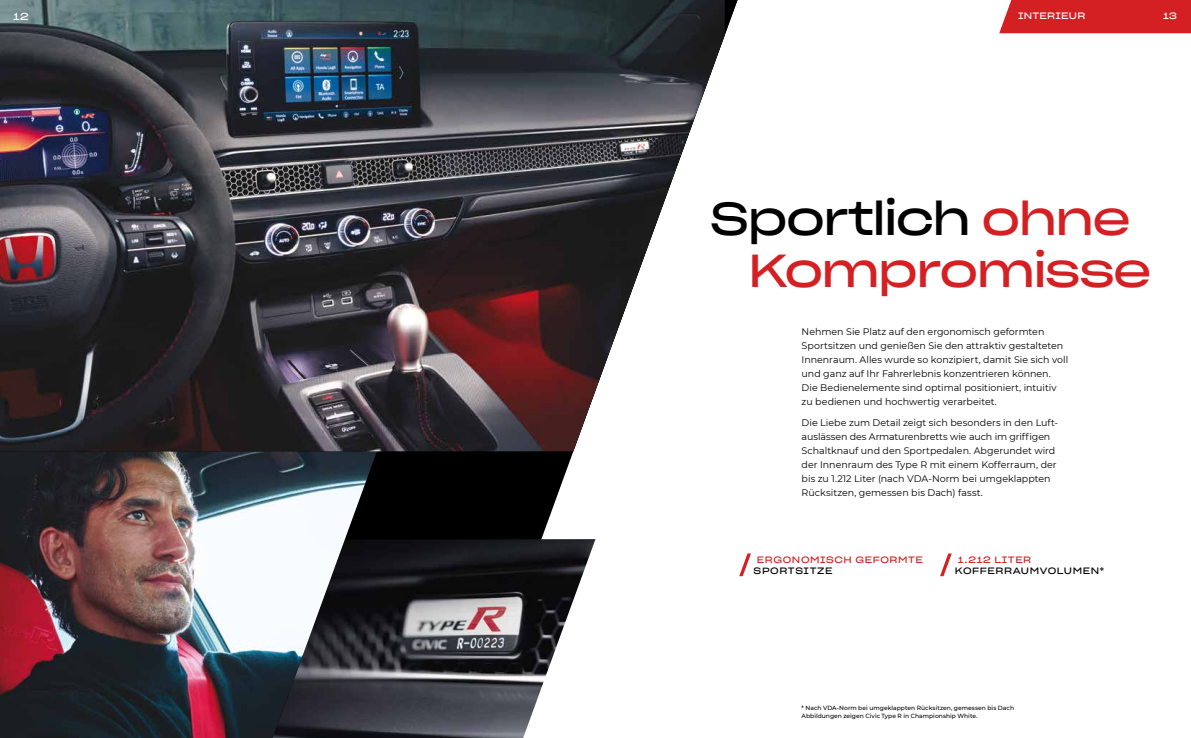
<style>
.page{position:relative;width:1191px;height:738px;background:#fff}
.page>*{position:absolute;margin:0;border:0;box-sizing:border-box;transform-origin:0 0}
.t1{font:45px "Sharp Grotesk Book 25";letter-spacing:-.04em;color:#000}
.t2{font:45px "Sharp Grotesk Book 25";letter-spacing:-.04em;color:#d42023}
.t3{font:10px "Sharp Grotesk Book 25";color:#fff}
.t4{font:9.5px/14px "Montserrat";color:#000}
.t5{font:9px "Sharp Grotesk Book 25";letter-spacing:.065em;color:#d42023}
.t6{font:9px "Sharp Grotesk Book 25";letter-spacing:.065em;color:#000}
.t7{font:9px "Sharp Grotesk Book 25";letter-spacing:.03em;color:#fff}
.t8{font:500 6px/8px "Montserrat";letter-spacing:.005em;color:#000}
.s1{color:#d42023}
</style>
<div class="page">
<svg style="left:377px;top:451px;width:219px;height:89px;fill:#000"></svg>
<img style="left:377px;top:538px;width:218px;height:199px">
<img style="left:0;top:451px;width:377px;height:286px">
<img style="left:0;top:0;width:724px;height:451px">
<div style="left:999px;top:0;width:192px;height:33px;background:#d42023"></div>
<svg style="left:739px;top:553px;width:12px;height:22px"></svg>
<svg style="left:940px;top:553px;width:11px;height:22px"></svg>
<p class="t3" style="left:13px;top:8px;width:17px">12</p>
<p class="t7" style="left:1163px;top:8px;width:15px">13</p>
<p class="t7" style="left:1018px;top:8px;width:69px">INTERIEUR</p>
<h1 class="t1" style="left:710px;top:180px;width:422px">Sportlich <span class="s1">ohne</span></h1>
<h1 class="t2" style="left:748px;top:231px;width:405px">Kompromisse</h1>
<p class="t4" style="left:801px;top:324px;width:268px">Nehmen Sie Platz auf den ergonomisch geformten Sportsitzen und genießen Sie den attraktiv gestalteten Innenraum. Alles wurde so konzipiert, damit Sie sich voll und ganz auf Ihr Fahrerlebnis konzentrieren können.<br>Die Bedienelemente sind optimal positioniert, intuitiv zu bedienen und hochwertig verarbeitet.</p>
<p class="t4" style="left:801px;top:415px;width:258px">Die Liebe zum Detail zeigt sich besonders in den Luft&shy;auslässen des Armaturenbretts wie auch im griffigen Schaltknauf und den Sportpedalen. Abgerundet wird der Innenraum des Type R mit einem Kofferraum, der bis zu 1.212 Liter (nach VDA-Norm bei umgeklappten Rücksitzen, gemessen bis Dach) fasst.</p>
<p class="t5" style="left:757px;top:551px;width:167px">ERGONOMISCH GEFORMTE</p>
<p class="t6" style="left:753px;top:562px;width:80px">SPORTSITZE</p>
<p class="t5" style="left:957px;top:551px;width:75px">1.212 LITER</p>
<p class="t6" style="left:955px;top:562px;width:151px">KOFFERRAUMVOLUMEN*</p>
<p class="t8" style="left:801px;top:703px;width:214px">* Nach VDA-Norm bei umgeklappten Rücksitzen, gemessen bis Dach<br>Abbildungen zeigen Civic Type R in Championship White.</p>
</div>
